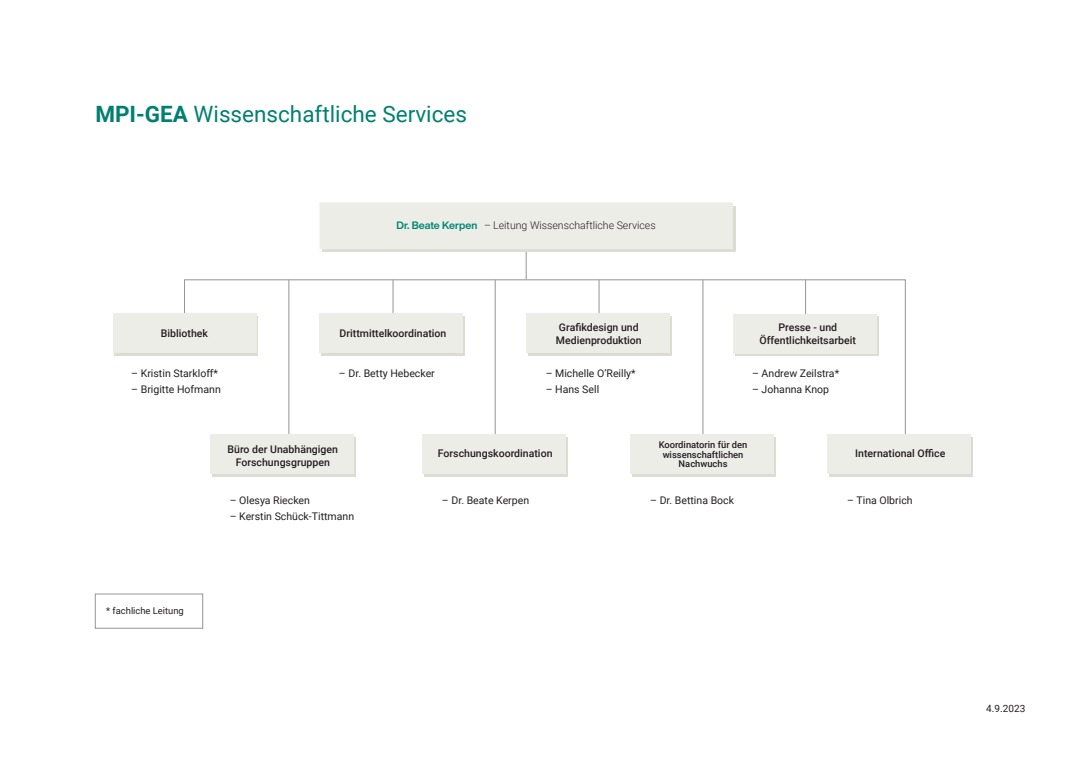
<style>
.page{position:relative;width:1088px;height:780px;background:#fff}
.page>*{position:absolute;margin:0;border:0;box-sizing:border-box;transform-origin:0 0}
.Body_text{font:22.5px "Roboto";color:#008070}
.Body_text-2{font:10.5px "Roboto";color:#231f20}
.Body_text-3{font:500 10.5px/12.9px "Roboto";color:#231f20;text-align:center}
.Body_text-4{font:300 10.5px "Roboto";color:#231f20}
.Body_text-5{font:10px "Roboto";color:#231f20}
.Body_text-6{font:500 9.38px/9.4px "Roboto";color:#231f20;text-align:center}
.Body_text-7{font:9.38px "Roboto";color:#231f20}
.s1{font-weight:700}
.s2{font-family:"Helvetica Now Display";font-weight:700;color:#008574}
</style>
<div class="page">
<hr style="left:526px;top:249px;width:1px;height:30px;background:#939598">
<svg style="left:184px;top:279px;width:721px;height:162px"></svg>
<hr style="left:393px;top:279px;width:1px;height:37px;background:#939598">
<hr style="left:599px;top:279px;width:1px;height:37px;background:#939598">
<hr style="left:289px;top:279px;width:1px;height:176px;background:#939598">
<hr style="left:495px;top:279px;width:1px;height:176px;background:#939598">
<hr style="left:703px;top:279px;width:1px;height:176px;background:#939598">
<hr style="left:805px;top:279px;width:1px;height:37px;background:#939598">
<div style="left:322px;top:206px;width:413px;height:46px;background:#dcdcd3"></div>
<div style="left:424px;top:437px;width:144px;height:39px;background:#dcdcd3"></div>
<div style="left:422px;top:434px;width:144px;height:40px;background:#edede8"></div>
<div style="left:319px;top:202px;width:414px;height:47px;background:#edede8"></div>
<svg style="left:115px;top:316px;width:143px;height:39px"></svg>
<div style="left:113px;top:314px;width:143px;height:39px;background:#edede8"></div>
<div style="left:321px;top:316px;width:144px;height:39px;background:#dcdcd3"></div>
<div style="left:319px;top:314px;width:144px;height:39px;background:#edede8"></div>
<div style="left:528px;top:316px;width:143px;height:39px;background:#dcdcd3"></div>
<div style="left:526px;top:314px;width:144px;height:39px;background:#edede8"></div>
<div style="left:735px;top:316px;width:143px;height:40px;background:linear-gradient(to right,#dcdcd3,#dcdcd3)"></div>
<div style="left:733px;top:314px;width:143px;height:39px;background:#edede8"></div>
<div style="left:829px;top:437px;width:144px;height:39px;background:#dcdcd3"></div>
<div style="left:828px;top:434px;width:143px;height:40px;background:#edede8"></div>
<div style="left:633px;top:437px;width:143px;height:39px;background:#dcdcd3"></div>
<div style="left:631px;top:434px;width:143px;height:40px;background:#edede8"></div>
<div style="left:212px;top:437px;width:144px;height:39px;background:#dcdcd3"></div>
<div style="left:210px;top:434px;width:144px;height:40px;background:#edede8"></div>
<div style="left:95px;top:594px;width:108px;height:34px;border:1px solid #939598"></div>
<p class="Body_text" style="left:95px;top:99px;width:373px"><span class="s1">MPI-GEA</span> Wissenschaftliche Services</p>
<p class="Body_text-4" style="left:397px;top:218px;width:260px"><span class="s2">Dr. Beate Kerpen</span> – Leitung Wissenschaftliche Services</p>
<p class="Body_text-3" style="left:161px;top:326px;width:49px">Bibliothek</p>
<p class="Body_text-2" style="left:131px;top:366px;width:88px">– Kristin Starkloff*</p>
<p class="Body_text-2" style="left:131px;top:381px;width:91px">– Brigitte Hofmann</p>
<p class="Body_text-3" style="left:340px;top:326px;width:108px">Drittmittelkoordination</p>
<p class="Body_text-3" style="left:556px;top:321px;width:87px;text-align:left">Grafikdesign und<br>Medienproduktion</p>
<p class="Body_text-3" style="left:760px;top:321px;width:98px">Presse - und<br>Öffentlichkeitsarbeit</p>
<p class="Body_text-2" style="left:339px;top:366px;width:97px">– Dr. Betty Hebecker</p>
<p class="Body_text-2" style="left:546px;top:366px;width:92px">– Michelle O’Reilly*</p>
<p class="Body_text-2" style="left:546px;top:381px;width:55px">– Hans Sell</p>
<p class="Body_text-2" style="left:752px;top:366px;width:89px">– Andrew Zeilstra*</p>
<p class="Body_text-2" style="left:752px;top:381px;width:79px">– Johanna Knop</p>
<p class="Body_text-3" style="left:228px;top:442px;width:112px">Büro der Unabhängigen<br>Forschungsgruppen</p>
<p class="Body_text-2" style="left:230px;top:493px;width:82px">– Olesya Riecken</p>
<p class="Body_text-2" style="left:230px;top:508px;width:126px">– Kerstin Schück-Tittmann</p>
<p class="Body_text-3" style="left:438px;top:446px;width:116px">Forschungskoordination</p>
<p class="Body_text-6" style="left:659px;top:440px;width:90px">Koordinatorin für den wissenschaftlichen<br>Nachwuchs</p>
<p class="Body_text-3" style="left:855px;top:446px;width:92px">International Office</p>
<p class="Body_text-2" style="left:442px;top:493px;width:89px">– Dr. Beate Kerpen</p>
<p class="Body_text-2" style="left:650px;top:493px;width:85px">– Dr. Bettina Bock</p>
<p class="Body_text-2" style="left:847px;top:493px;width:67px">– Tina Olbrich</p>
<p class="Body_text-7" style="left:106px;top:604px;width:79px">* fachliche Leitung</p>
<p class="Body_text-5" style="left:986px;top:701px;width:40px">4.9.2023</p>
</div>
